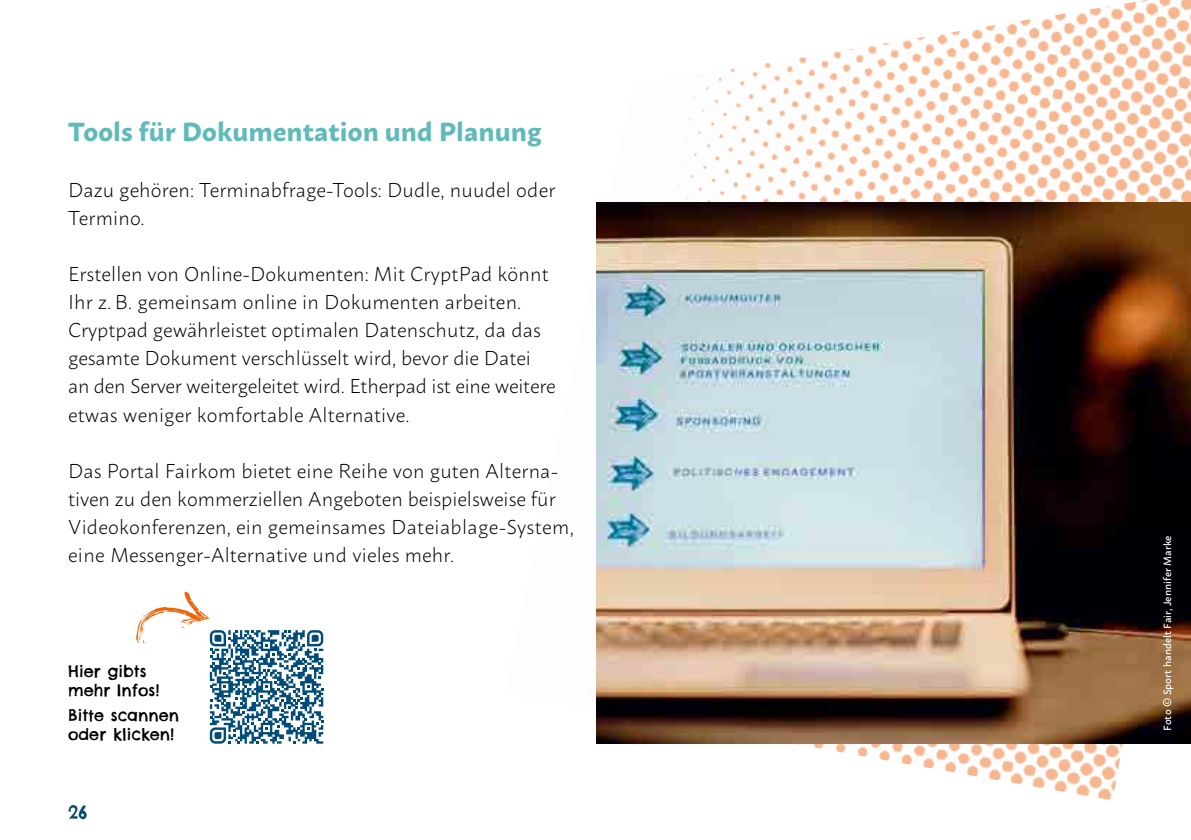
<style>
.page{position:relative;width:1191px;height:840px;background:#fff}
.page>*{position:absolute;margin:0;border:0;box-sizing:border-box;transform-origin:0 0}
.t1{font:700 26px "Macho";letter-spacing:.005em;color:#61baba}
.t2{font:300 20px/28px "Macho";letter-spacing:.005em;color:#000}
.t3{font:18px "Chelsea Market Pro";color:#00486a}
.t4{font:16px/19.2px "Chelsea Market Pro";letter-spacing:.005em;color:#000}
.t5{font:500 10.4px "Macho";letter-spacing:.005em;color:#fff}
</style>
<div class="page">
<img style="left:589px;top:0;width:602px;height:800px">
<svg style="left:136px;top:591px;width:187px;height:152px"></svg>
<img style="left:596px;top:202px;width:595px;height:540px">
<h1 class="t1" style="left:68px;top:108px;width:475px">Tools für Dokumentation und Planung</h1>
<p class="t2" style="left:68px;top:174px;width:489px">Dazu gehören: Terminabfrage-Tools: Dudle, nuudel oder<br>Termino.</p>
<p class="t2" style="left:68px;top:258px;width:489px">Erstellen von Online-Dokumenten: Mit CryptPad könnt Ihr z. B. gemeinsam online in Dokumenten arbeiten.<br>Cryptpad gewährleistet optimalen Datenschutz, da das gesamte Dokument verschlüsselt wird, bevor die Datei an den Server weitergeleitet wird. Etherpad ist eine weitere etwas weniger komfortable Alternative.</p>
<p class="t2" style="left:68px;top:454px;width:507px">Das Portal Fairkom bietet eine Reihe von guten Alterna&shy;tiven zu den kommerziellen Angeboten beispielsweise für Videokonferenzen, ein gemeinsames Dateiablage-System, eine Messenger-Alternative und vieles mehr.</p>
<p class="t4" style="left:68px;top:661px;width:93px">Hier gibts mehr Infos!</p>
<p class="t4" style="left:68px;top:705px;width:113px">Bitte scannen oder klicken!</p>
<p class="t3" style="left:68px;top:800px;width:21px">26</p>
<p class="t5" style="left:1158px;top:730px;width:196px;rotate:-90deg">Foto © Sport handelt Fair, Jennifer Marke</p>
</div>
